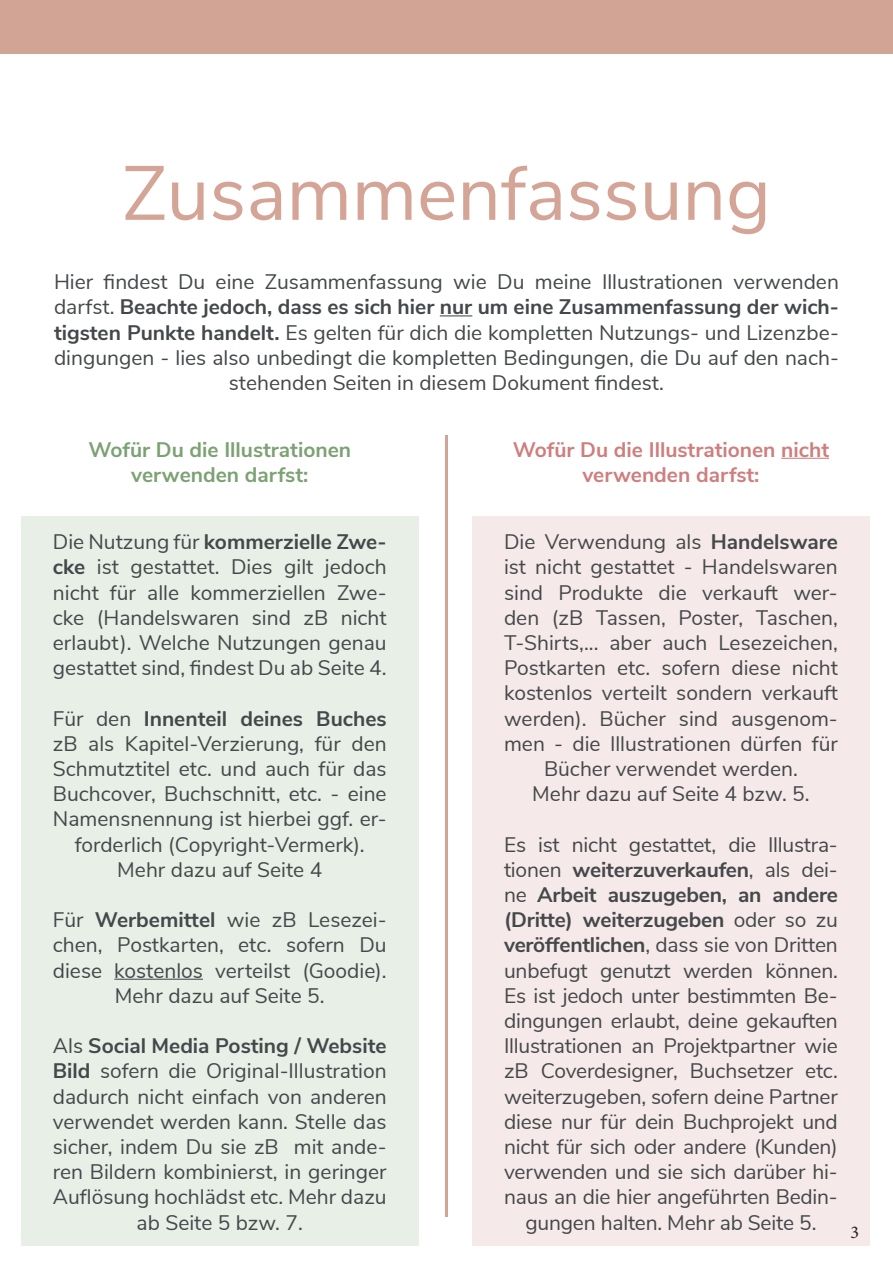
<style>
.page{position:relative;width:893px;height:1263px;background:#fff}
.page>*{position:absolute;margin:0;border:0;box-sizing:border-box;transform-origin:0 0}
.t1{font:76.5px "Nunito Sans";color:#d4a597}
.t2{font:21px/25.2px "Nunito Sans";color:#44484a;text-align:center}
.t3{font:700 21px/25.2px "Nunito Sans";color:#cf7e7e;text-align:center}
.t4{font:700 21px/25.2px "Nunito Sans";color:#7ca273;text-align:center}
.t5{font:18px "Minion Pro";color:#231f20}
.s1{font-weight:700}
</style>
<div class="page">
<div style="left:472px;top:517px;width:398px;height:729px;background:#f6e9e9"></div>
<div style="left:21px;top:517px;width:398px;height:729px;background:#e8efe7"></div>
<div style="left:0;top:0;width:893px;height:53px;background:#d2a496"></div>
<hr style="left:440px;top:315px;width:32px;height:1px;background:#44484a">
<hr style="left:114px;top:979px;width:89px;height:1px;background:#44484a">
<hr style="left:781px;top:458px;width:48px;height:1px;background:#cf7e7e">
<hr style="left:445px;top:435px;width:3px;height:782px;background:#d2a496">
<h1 class="t1" style="left:122px;top:137px;width:650px">Zusammenfassung</h1>
<p class="t2" style="left:54px;top:268px;width:786px">Hier findest Du eine Zusammenfassung wie Du meine Illustrationen verwenden darfst. <span class="s1">Beachte jedoch, dass es sich hier nur um eine Zusammenfassung der wich&shy;tigsten Punkte handelt.</span> Es gelten für dich die kompletten Nutzungs- und Lizenzbe&shy;dingungen - lies also unbedingt die kompletten Bedingungen, die Du auf den nach&shy;stehenden Seiten in diesem Dokument findest.</p>
<p class="t4" style="left:88px;top:436px;width:264px">Wofür Du die Illustrationen verwenden darfst:</p>
<p class="t3" style="left:513px;top:436px;width:318px">Wofür Du die Illustrationen nicht verwenden darfst:</p>
<p class="t2" style="left:53px;top:528px;width:335px;text-align:justify">Die Nutzung für <span class="s1">kommerzielle Zwe&shy;cke</span> ist gestattet. Dies gilt jedoch nicht für alle kommerziellen Zwe&shy;cke (Handelswaren sind zB nicht erlaubt). Welche Nutzungen genau gestattet sind, findest Du ab Seite 4.</p>
<p class="t2" style="left:53px;top:704px;width:335px">Für den <span class="s1">Innenteil deines Buches </span>zB als Kapitel-Verzierung, für den<br>Schmutztitel etc. und auch für das<br>Buchcover, Buchschnitt, etc. - eine<br>Namensnennung ist hierbei ggf. er&shy;forderlich (Copyright-Vermerk).<br>Mehr dazu auf Seite 4</p>
<p class="t2" style="left:53px;top:906px;width:335px">Für <span class="s1">Werbemittel</span> wie zB Lesezei&shy;chen, Postkarten, etc. sofern Du diese kostenlos verteilst (Goodie).<br>Mehr dazu auf Seite 5.</p>
<p class="t2" style="left:53px;top:1032px;width:335px">Als <span class="s1">Social Media Posting / Website Bild</span> sofern die Original-Illustration dadurch nicht einfach von anderen verwendet werden kann. Stelle das sicher, indem Du sie zB mit ande&shy;ren Bildern kombinierst, in geringer Auflösung hochlädst etc. Mehr dazu ab Seite 5 bzw. 7.</p>
<p class="t2" style="left:504px;top:528px;width:335px">Die Verwendung als <span class="s1">Handelsware </span>ist nicht gestattet - Handelswaren sind Produkte die verkauft wer&shy;den (zB Tassen, Poster, Taschen, T-Shirts,... aber auch Lesezeichen, Postkarten etc. sofern diese nicht kostenlos verteilt sondern verkauft werden). Bücher sind ausgenom&shy;men - die Illustrationen dürfen für Bücher verwendet werden.<br>Mehr dazu auf Seite 4 bzw. 5.</p>
<p class="t2" style="left:504px;top:830px;width:335px">Es ist nicht gestattet, die Illustra&shy;tionen <span class="s1">weiterzuverkaufen</span>, als dei&shy;ne <span class="s1">Arbeit auszugeben, an andere (Dritte) weiterzugeben</span> oder so zu <span class="s1">veröffentlichen</span>, dass sie von Dritten unbefugt genutzt werden können.<br>Es ist jedoch unter bestimmten Be&shy;dingungen erlaubt, deine gekauften Illustrationen an Projektpartner wie zB Coverdesigner, Buchsetzer etc. weiterzugeben, sofern deine Partner diese nur für dein Buchprojekt und nicht für sich oder andere (Kunden) verwenden und sie sich darüber hi&shy;naus an die hier angeführten Bedin&shy;gungen halten. Mehr ab Seite 5.</p>
<p class="t5" style="left:850px;top:1220px;width:10px">3</p>
</div>
